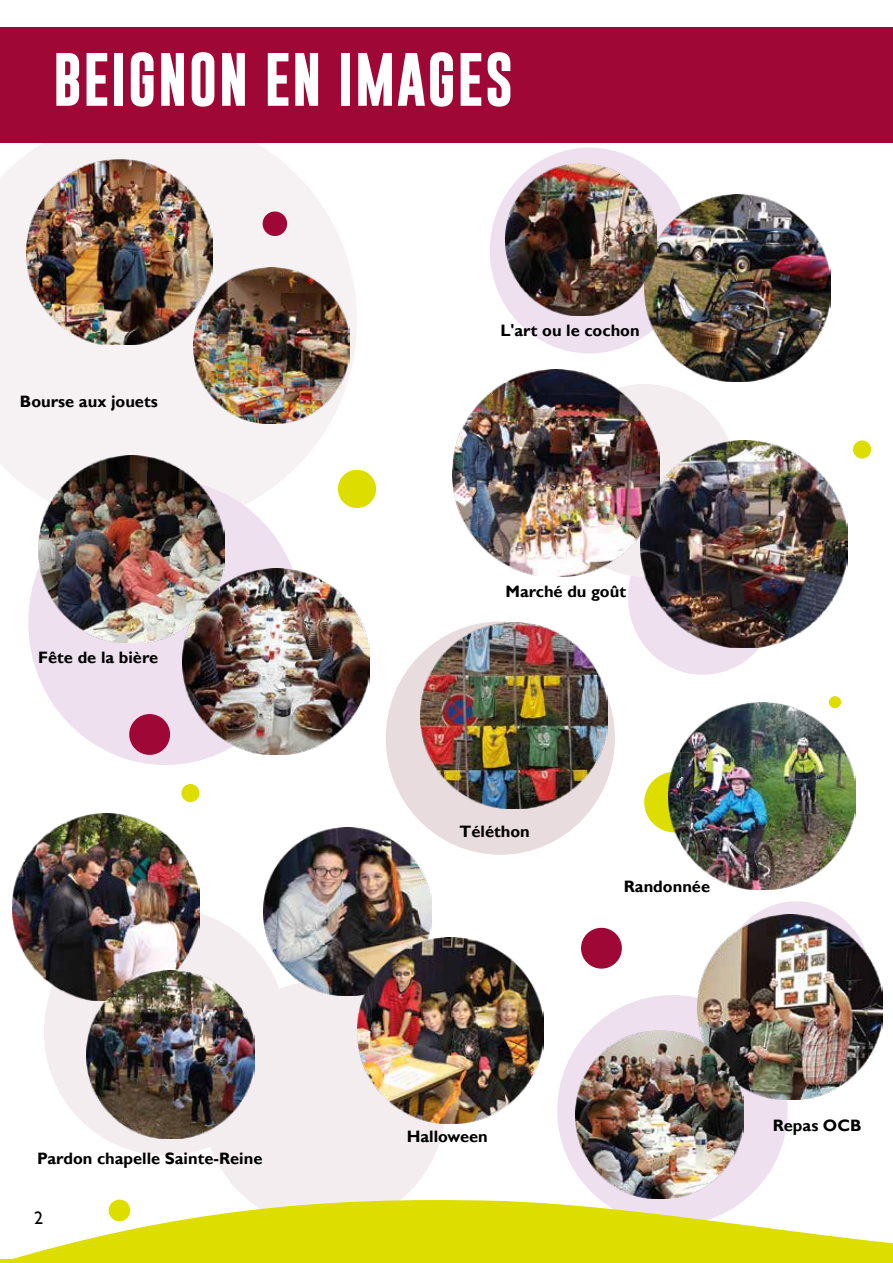
<style>
.page{position:relative;width:893px;height:1263px;background:#fff}
.page>*{position:absolute;margin:0;border:0;box-sizing:border-box;transform-origin:0 0}
.t1{font:700 54px "Gobold";letter-spacing:.025em;color:#fff}
.t2{font:18px "Gill Sans";color:#000}
.t3{font:700 16.5px "Gill Sans";color:#000}
</style>
<div class="page">
<div style="left:203px;top:980px;width:243px;height:247px;background:#f4edef;border-radius:50%"></div>
<div style="left:721px;top:901px;width:150px;height:155px;background:#eee0ef;border-radius:50%"></div>
<svg style="left:0;top:143px;width:357px;height:382px;fill:#f6f1f3"></svg>
<div style="left:628px;top:519px;width:149px;height:156px;background:#eee0ef;border-radius:50%"></div>
<div style="left:552px;top:384px;width:186px;height:193px;background:#f4edef;border-radius:50%"></div>
<div style="left:490px;top:148px;width:199px;height:205px;background:#eee0ef;border-radius:50%"></div>
<div style="left:28px;top:480px;width:275px;height:285px;background:#eee0ef;border-radius:50%"></div>
<div style="left:386px;top:621px;width:229px;height:234px;background:#e9dcde;border-radius:50%"></div>
<div style="left:44px;top:908px;width:243px;height:247px;background:#f4edef;border-radius:50%"></div>
<div style="left:557px;top:995px;width:231px;height:230px;background:#eee0ef;border-radius:50%"></div>
<div style="left:0;top:28px;width:893px;height:115px;background:#9f0737"></div>
<svg style="left:0;top:1196px;width:893px;height:64px;fill:#dedd00"></svg>
<hr style="left:0;top:1260px;width:893px;height:3px;background:#dedd00">
<div style="left:338px;top:470px;width:38px;height:38px;background:#dedd00;border-radius:50%"></div>
<div style="left:109px;top:1199px;width:21px;height:22px;background:#dedd00;border-radius:50%"></div>
<div style="left:129px;top:714px;width:41px;height:41px;background:#9f0737;border-radius:50%"></div>
<div style="left:581px;top:928px;width:41px;height:41px;background:#9f0737;border-radius:50%"></div>
<div style="left:263px;top:211px;width:24px;height:25px;background:#9f0737;border-radius:50%"></div>
<div style="left:644px;top:772px;width:61px;height:60px;background:#dedd00;border-radius:50%"></div>
<div style="left:853px;top:440px;width:18px;height:19px;background:#dedd00;border-radius:50%"></div>
<div style="left:181px;top:784px;width:19px;height:18px;background:#dedd00;border-radius:50%"></div>
<div style="left:829px;top:696px;width:12px;height:12px;background:#dedd00;border-radius:50%"></div>
<img style="left:26px;top:158px;width:187px;height:187px">
<img style="left:193px;top:268px;width:156px;height:155px">
<img style="left:644px;top:194px;width:187px;height:187px">
<img style="left:38px;top:456px;width:187px;height:187px">
<img style="left:183px;top:568px;width:186px;height:187px">
<img style="left:13px;top:813px;width:187px;height:187px">
<img style="left:421px;top:622px;width:186px;height:187px">
<img style="left:264px;top:827px;width:168px;height:168px">
<img style="left:357px;top:937px;width:187px;height:187px">
<img style="left:668px;top:703px;width:187px;height:186px">
<img style="left:86px;top:971px;width:168px;height:167px">
<img style="left:697px;top:914px;width:185px;height:185px">
<img style="left:576px;top:1030px;width:168px;height:168px">
<img style="left:505px;top:164px;width:152px;height:151px">
<img style="left:452px;top:369px;width:208px;height:208px">
<img style="left:640px;top:440px;width:207px;height:208px">
<h1 class="t1" style="left:53px;top:44px;width:462px">BEIGNON EN IMAGES</h1>
<p class="t3" style="left:20px;top:392px;width:139px">Bourse aux jouets</p>
<p class="t3" style="left:38px;top:647px;width:121px">Fête de la bière</p>
<p class="t3" style="left:500px;top:320px;width:141px">L'art ou le cochon</p>
<p class="t3" style="left:505px;top:582px;width:122px">Marché du goût</p>
<p class="t3" style="left:460px;top:821px;width:72px">Téléthon</p>
<p class="t3" style="left:624px;top:877px;width:88px">Randonnée</p>
<p class="t3" style="left:37px;top:1148px;width:227px">Pardon chapelle Sainte-Reine</p>
<p class="t2" style="left:34px;top:1208px;width:10px">2</p>
<p class="t3" style="left:407px;top:1127px;width:83px">Halloween</p>
<p class="t3" style="left:773px;top:1116px;width:90px">Repas OCB</p>
</div>
